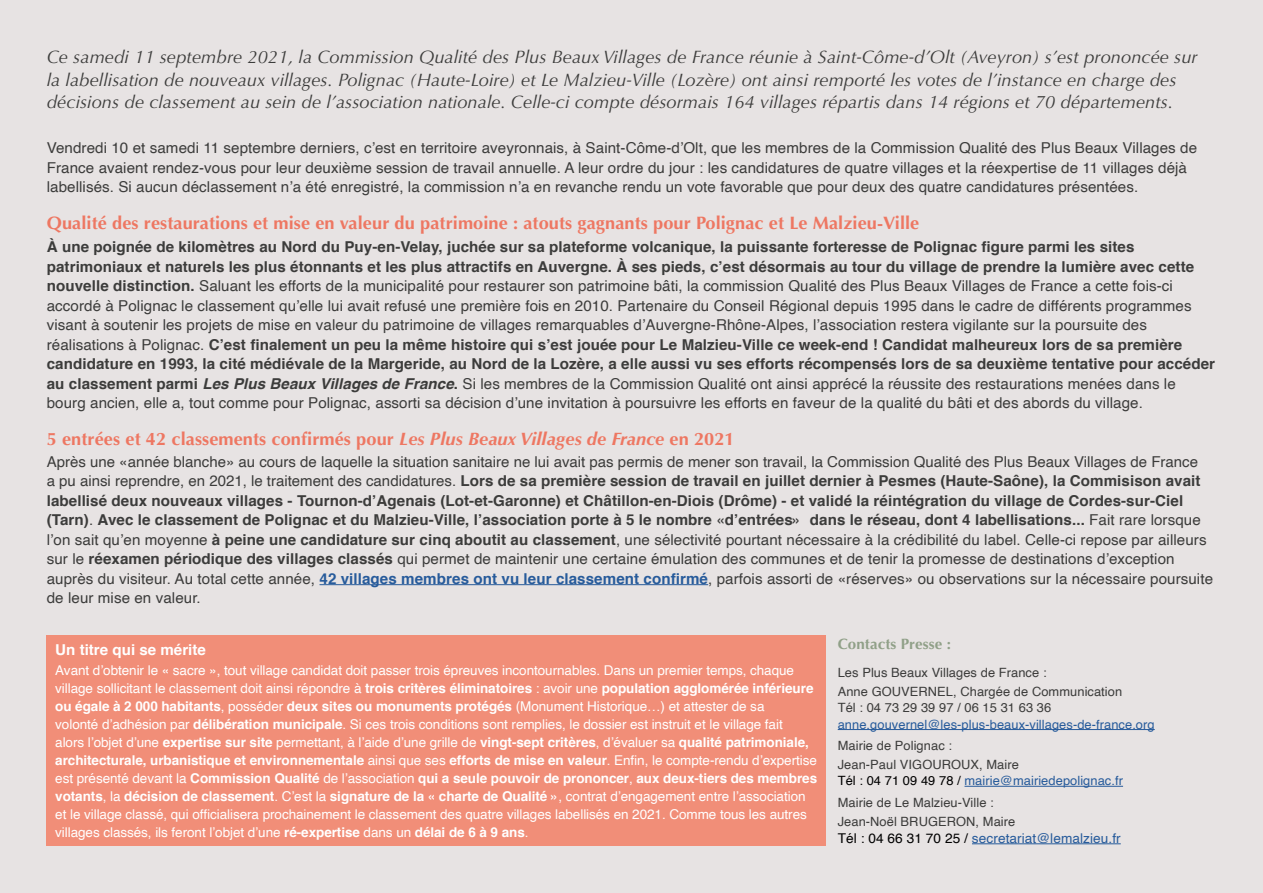
<style>
.page{position:relative;width:1263px;height:893px;background:#e7e3e3}
.page>*{position:absolute;margin:0;border:0;box-sizing:border-box;transform-origin:0 0}
.t1{font:italic 18px/22.5px "Optima";letter-spacing:.005em;color:#3c3c3b}
.t2{font:700 18px "Optima";letter-spacing:.005em;color:#ee7762}
.t3{font:15px/19.5px "Helvetica";letter-spacing:.005em;color:#3c3c3b}
.t4{font:700 15px "Helvetica";color:#fff}
.t5{font:700 15px "Optima";letter-spacing:.005em;color:#90a088}
.t6{font:13.5px/18px "Helvetica";letter-spacing:-.005em;color:#fff}
.t7{font:13.5px "Helvetica";letter-spacing:.005em;color:#275b9b}
.t8{font:12.75px/18.6px "Helvetica";letter-spacing:.005em;color:#3c3c3b}
.t9{font:12.75px/21.6px "Helvetica";letter-spacing:.005em;color:#275b9b}
.s1{font-weight:700}
.s2{font-weight:700;font-style:italic}
.s3{font-style:italic}
.s4{font-weight:700;color:#275b9b}
.s5{color:#000}
.s6{color:#3c3c3b}
</style>
<div class="page">
<hr style="left:319px;top:584px;width:389px;height:1px;background:#275b9b">
<hr style="left:838px;top:729px;width:317px;height:1px;background:#275b9b">
<hr style="left:964px;top:786px;width:159px;height:1px;background:#275b9b">
<hr style="left:972px;top:843px;width:149px;height:1px;background:#275b9b">
<div style="left:47px;top:635px;width:779px;height:211px;background:#f18e78"></div>
<p class="t1" style="left:47px;top:46px;width:1152px">Ce samedi 11 septembre 2021, la Commission Qualité des Plus Beaux Villages de France réunie à Saint-Côme-d’Olt (Aveyron) s’est prononcée sur la labellisation de nouveaux villages. Polignac (Haute-Loire) et Le Malzieu-Ville (Lozère) ont ainsi remporté les votes de l’instance en charge des décisions de classement au sein de l’association nationale. Celle-ci compte désormais 164 villages répartis dans 14 régions et 70 départements.</p>
<p class="t3" style="left:47px;top:139px;width:1152px">Vendredi 10 et samedi 11 septembre derniers, c’est en territoire aveyronnais, à Saint-Côme-d’Olt, que les membres de la Commission Qualité des Plus Beaux Villages de<br>France avaient rendez-vous pour leur deuxième session de travail annuelle. A leur ordre du jour : les candidatures de quatre villages et la réexpertise de 11 villages déjà labellisés. Si aucun déclassement n’a été enregistré, la commission n’a en revanche rendu un vote favorable que pour deux des quatre candidatures présentées.</p>
<p class="t2" style="left:47px;top:212px;width:874px">Qualité des restaurations et mise en valeur du patrimoine : atouts gagnants pour Polignac et Le Malzieu-Ville</p>
<p class="t3" style="left:47px;top:238px;width:1170px"><span class="s1">À une poignée de kilomètres au Nord du Puy-en-Velay, juchée sur sa plateforme volcanique, la puissante forteresse de Polignac figure parmi les sites patrimoniaux et naturels les plus étonnants et les plus attractifs en Auvergne. À ses pieds, c’est désormais au tour du village de prendre la lumière avec cette nouvelle distinction.</span> Saluant les efforts de la municipalité pour restaurer son patrimoine bâti, la commission Qualité des Plus Beaux Villages de France a cette fois-ci accordé à Polignac le classement qu’elle lui avait refusé une première fois en 2010. Partenaire du Conseil Régional depuis 1995 dans le cadre de différents programmes visant à soutenir les projets de mise en valeur du patrimoine de villages remarquables d’Auvergne-Rhône-Alpes, l’association restera vigilante sur la poursuite des réalisations à Polignac. <span class="s1">C’est finalement un peu la même histoire qui s’est jouée pour Le Malzieu-Ville ce week-end ! Candidat malheureux lors de sa première candidature en 1993, la cité médiévale de la Margeride, au Nord de la Lozère, a elle aussi vu ses efforts récompensés lors de sa deuxième tentative pour accéder au classement parmi</span> <span class="s2">Les Plus Beaux Villages de France</span><span class="s1">.</span> Si les membres de la Commission Qualité ont ainsi apprécé la réussite des restaurations menées dans le bourg ancien, elle a, tout comme pour Polignac, assorti sa décision d’une invitation à poursuivre les efforts en faveur de la qualité du bâti et des abords du village.</p>
<p class="t2" style="left:47px;top:428px;width:689px">5 entrées et 42 classements confirmés pour <span class="s3">Les Plus Beaux Villages de France</span> en 2021</p>
<p class="t3" style="left:47px;top:452px;width:1168px">Après une «année blanche» au cours de laquelle la situation sanitaire ne lui avait pas permis de mener son travail, la Commission Qualité des Plus Beaux Villages de France<br>a pu ainsi reprendre, en 2021, le traitement des candidatures. <span class="s1">Lors de sa première session de travail en juillet dernier à Pesmes (Haute-Saône), la Commisison avait labellisé deux nouveaux villages - Tournon-d’Agenais (Lot-et-Garonne) et Châtillon-en-Diois (Drôme) - et validé la réintégration du village de Cordes-sur-Ciel (Tarn)</span>. <span class="s1">Avec le classement de Polignac et du Malzieu-Ville, l’association porte à 5 le nombre «d’entrées» dans le réseau, dont 4 labellisations...</span> Fait rare lorsque l’on sait qu’en moyenne <span class="s1">à peine une candidature sur cinq aboutit au classement</span>, une sélectivité pourtant nécessaire à la crédibilité du label. Celle-ci repose par ailleurs sur le <span class="s1">réexamen périodique des villages classés</span> qui permet de maintenir une certaine émulation des communes et de tenir la promesse de destinations d’exception auprès du visiteur. Au total cette année, <span class="s4">42 villages membres ont vu leur classement confirmé</span>, parfois assorti de «réserves» ou observations sur la nécessaire poursuite de leur mise en valeur.</p>
<p class="t5" style="left:838px;top:635px;width:115px">Contacts Presse :</p>
<p class="t8" style="left:838px;top:663px;width:286px">Les Plus Beaux Villages de France :<br>Anne GOUVERNEL, Chargée de Communication</p>
<p class="t8" style="left:838px;top:699px;width:215px">Tél : 04 73 29 39 97 / 06 15 31 63 36</p>
<p class="t9" style="left:838px;top:714px;width:318px">anne.gouvernel@les-plus-beaux-villages-de-france.org</p>
<p class="t8" style="left:838px;top:737px;width:183px">Mairie de Polignac :<br>Jean-Paul VIGOUROUX, Maire</p>
<p class="t9" style="left:838px;top:770px;width:287px"><span class="s5">Tél : 04 71 09 49 78 /</span> mairie@mairiedepolignac.fr<br><span class="s6">Mairie de Le Malzieu-Ville :</span></p>
<p class="t8" style="left:838px;top:812px;width:179px">Jean-Noël BRUGERON, Maire</p>
<p class="t7" style="left:838px;top:828px;width:284px"><span class="s5">Tél : 04 66 31 70 25 /</span> secretariat@lemalzieu.fr</p>
<p class="t4" style="left:55px;top:638px;width:152px">Un titre qui se mérite</p>
<p class="t6" style="left:55px;top:662px;width:763px">Avant d’obtenir le « sacre », tout village candidat doit passer trois épreuves incontournables. Dans un premier temps, chaque village sollicitant le classement doit ainsi répondre à <span class="s1">trois critères éliminatoires</span> : avoir une <span class="s1">population agglomérée inférieure ou égale à 2 000 habitants</span>, posséder <span class="s1">deux sites ou monuments protégés</span> (Monument Historique…) et attester de sa<br>volonté d’adhésion par <span class="s1">délibération municipale</span>. Si ces trois conditions sont remplies, le dossier est instruit et le village fait<br>alors l’objet d’une <span class="s1">expertise sur site</span> permettant, à l’aide d’une grille de <span class="s1">vingt-sept critères</span>, d’évaluer sa <span class="s1">qualité patrimoniale, architecturale, urbanistique et environnementale</span> ainsi que ses <span class="s1">efforts de mise en valeur</span>. Enfin, le compte-rendu d’expertise est présenté devant la <span class="s1">Commission Qualité</span> de l’association <span class="s1">qui a seule pouvoir de prononcer</span>, <span class="s1">aux deux-tiers des membres votants</span>, la <span class="s1">décision de classement</span>. C’est la <span class="s1">signature de la « charte de Qualité »</span>, contrat d’engagement entre l’association et le village classé, qui officialisera prochainement le classement des quatre villages labellisés en 2021. Comme tous les autres villages classés, ils feront l’objet d’une <span class="s1">ré-expertise</span> dans un <span class="s1">délai de 6 à 9 ans</span>.</p>
</div>
